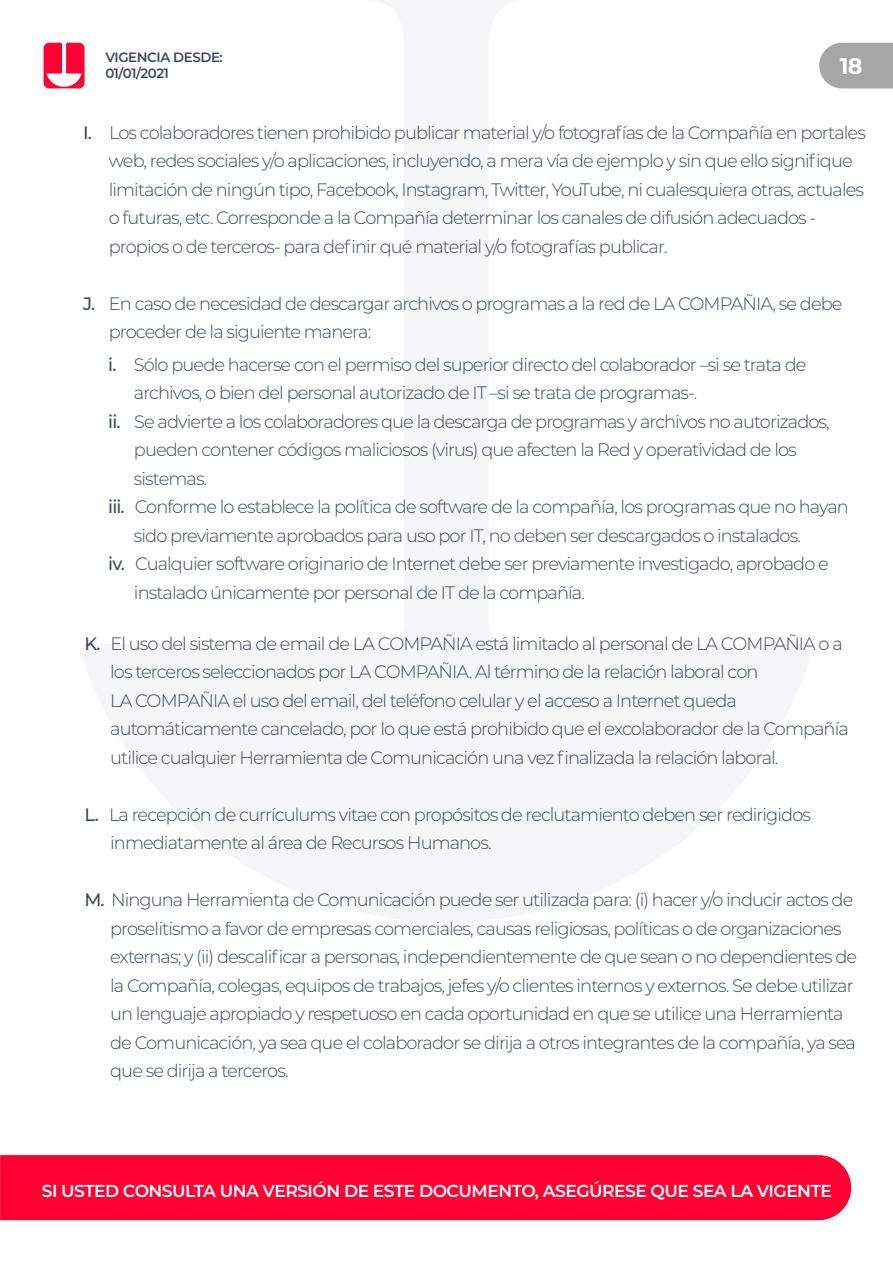
<style>
.page{position:relative;width:893px;height:1263px;background:#fff}
.page>*{position:absolute;margin:0;border:0;box-sizing:border-box;transform-origin:0 0}
.t1{font:700 22.5px "Montserrat";color:#fff}
.t2{font:300 18px/28.5px "Montserrat";letter-spacing:-.05em;color:#3b4a5c}
.t3{font:600 17.25px "Montserrat";letter-spacing:-.03em;color:#fff}
.t4{font:600 13.5px/16.2px "Montserrat";letter-spacing:-.03em;color:#3b4a5c}
.s1{font-weight:500}
</style>
<div class="page">
<div style="left:0;top:1155px;width:851px;height:65px;background:#ff0032"></div>
<svg style="left:44px;top:43px;width:41px;height:45px"></svg>
<svg style="left:819px;top:43px;width:74px;height:45px;background:#ababab"></svg>
<p class="t4" style="left:105px;top:49px;width:119px">VIGENCIA DESDE:<br>01/01/2021</p>
<p class="t1" style="left:840px;top:50px;width:24px">18</p>
<p class="t2" style="left:109px;top:117px;width:759px;text-indent:-26px"><span class="s1">I.</span> Los colaboradores tienen prohibido publicar material y/o fotografías de la Compañía en portales web, redes sociales y/o aplicaciones, incluyendo, a mera vía de ejemplo y sin que ello signifique limitación de ningún tipo, Facebook, Instagram, Twitter, YouTube, ni cualesquiera otras, actuales o futuras, etc. Corresponde a la Compañía determinar los canales de difusión adecuados - propios o de terceros- para definir qué material y/o fotografías publicar.</p>
<p class="t2" style="left:109px;top:288px;width:735px;text-indent:-26px"><span class="s1">J.</span> En caso de necesidad de descargar archivos o programas a la red de LA COMPAÑIA, se debe proceder de la siguiente manera:</p>
<p class="t2" style="left:108px;top:349px;width:700px"><span class="s1">i.</span> Sólo puede hacerse con el permiso del superior directo del colaborador –si se trata de</p>
<p class="t2" style="left:134px;top:378px;width:565px">archivos, o bien del personal autorizado de IT –si se trata de programas-.</p>
<p class="t2" style="left:108px;top:406px;width:723px"><span class="s1">ii.</span> Se advierte a los colaboradores que la descarga de programas y archivos no autorizados,</p>
<p class="t2" style="left:134px;top:435px;width:664px">pueden contener códigos maliciosos (virus) que afecten la Red y operatividad de los</p>
<p class="t2" style="left:134px;top:463px;width:75px">sistemas.</p>
<p class="t2" style="left:108px;top:492px;width:742px"><span class="s1">iii.</span> Conforme lo establece la política de software de la compañía, los programas que no hayan</p>
<p class="t2" style="left:134px;top:520px;width:668px">sido previamente aprobados para uso por IT, no deben ser descargados o instalados.</p>
<p class="t2" style="left:108px;top:549px;width:722px"><span class="s1">iv.</span> Cualquier software originario de Internet debe ser previamente investigado, aprobado e</p>
<p class="t2" style="left:134px;top:577px;width:452px">instalado únicamente por personal de IT de la compañía.</p>
<p class="t2" style="left:110px;top:629px;width:740px;text-indent:-26px"><span class="s1">K.</span> El uso del sistema de email de LA COMPAÑIA está limitado al personal de LA COMPAÑIA o a los terceros seleccionados por LA COMPAÑIA. Al término de la relación laboral con<br>LA COMPAÑIA el uso del email, del teléfono celular y el acceso a Internet queda automáticamente cancelado, por lo que está prohibido que el excolaborador de la Compañía utilice cualquier Herramienta de Comunicación una vez finalizada la relación laboral.</p>
<p class="t2" style="left:110px;top:800px;width:702px;text-indent:-26px"><span class="s1">L.</span> La recepción de currículums vitae con propósitos de reclutamiento deben ser redirigidos inmediatamente al área de Recursos Humanos.</p>
<p class="t2" style="left:110px;top:885px;width:748px;text-indent:-26px"><span class="s1">M.</span> Ninguna Herramienta de Comunicación puede ser utilizada para: (i) hacer y/o inducir actos de proselitismo a favor de empresas comerciales, causas religiosas, políticas o de organizaciones externas; y (ii) descalificar a personas, independientemente de que sean o no dependientes de la Compañía, colegas, equipos de trabajos, jefes y/o clientes internos y externos. Se debe utilizar un lenguaje apropiado y respetuoso en cada oportunidad en que se utilice una Herramienta de Comunicación, ya sea que el colaborador se dirija a otros integrantes de la compañía, ya sea que se dirija a terceros.</p>
<p class="t3" style="left:42px;top:1179px;width:792px">SI USTED CONSULTA UNA VERSIÓN DE ESTE DOCUMENTO, ASEGÚRESE QUE SEA LA VIGENTE</p>
</div>
